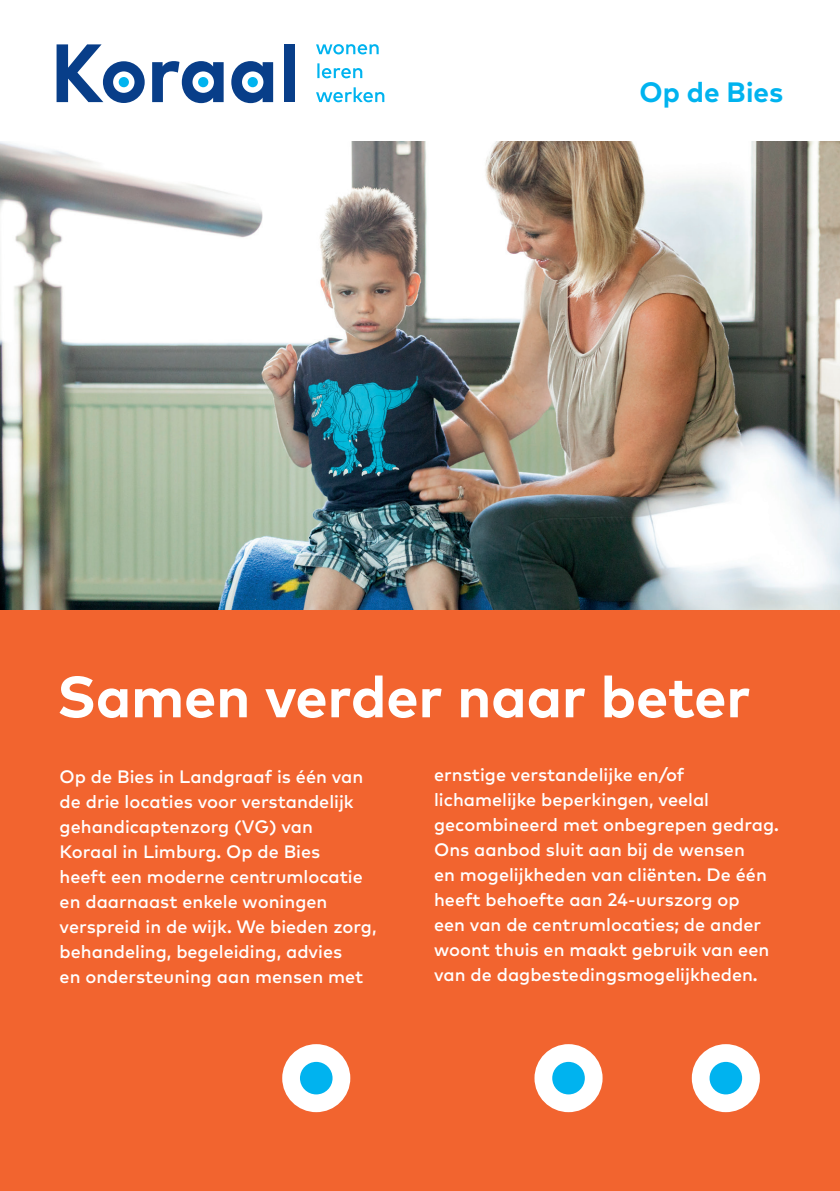
<style>
.page{position:relative;width:840px;height:1191px;background:#fff}
.page>*{position:absolute;margin:0;border:0;box-sizing:border-box;transform-origin:0 0}
.t1{font:700 58px "Mark OT";letter-spacing:-.005em;color:#fff}
.t2{font:700 28px "Mark OT";color:#00b3ef}
.t3{font:500 18px/25px "Mark OT";color:#fff}
</style>
<div class="page">
<img style="left:0;top:142px;width:839px;height:468px">
<div style="left:0;top:610px;width:839px;height:581px;background:#f2642f"></div>
<svg style="left:231px;top:61px;width:42px;height:42px"></svg>
<div style="left:247px;top:77px;width:11px;height:10px;background:#00b3ef;border-radius:50%"></div>
<svg style="left:57px;top:44px;width:88px;height:59px"></svg>
<svg style="left:152px;top:61px;width:71px;height:42px"></svg>
<div style="left:283px;top:44px;width:11px;height:58px;background:#083e89"></div>
<svg style="left:316px;top:87px;width:68px;height:15px"></svg>
<svg style="left:317px;top:63px;width:45px;height:15px"></svg>
<svg style="left:316px;top:44px;width:62px;height:10px"></svg>
<div style="left:534px;top:1044px;width:68px;height:68px;background:#fff;border-radius:50%"></div>
<div style="left:552px;top:1061px;width:32px;height:33px;background:#00b3ef;border-radius:50%"></div>
<div style="left:691px;top:1044px;width:68px;height:68px;background:#fff;border-radius:50%"></div>
<div style="left:709px;top:1061px;width:32px;height:33px;background:#00b3ef;border-radius:50%"></div>
<div style="left:282px;top:1044px;width:68px;height:68px;background:#fff;border-radius:50%"></div>
<div style="left:300px;top:1061px;width:32px;height:33px;background:#00b3ef;border-radius:50%"></div>
<h2 class="t2" style="left:639px;top:74px;width:145px">Op de Bies</h2>
<h1 class="t1" style="left:57px;top:659px;width:695px">Samen verder naar beter</h1>
<p class="t3" style="left:60px;top:764px;width:318px">Op de Bies in Landgraaf is één van de drie locaties voor verstandelijk gehandicaptenzorg (VG) van<br>Koraal in Limburg. Op de Bies<br>heeft een moderne centrumlocatie en daarnaast enkele woningen verspreid in de wijk. We bieden zorg, behandeling, begeleiding, advies<br>en ondersteuning aan mensen met</p>
<p class="t3" style="left:434px;top:762px;width:346px">ernstige verstandelijke en/of lichamelijke beperkingen, veelal gecombineerd met onbegrepen gedrag.<br>Ons aanbod sluit aan bij de wensen<br>en mogelijkheden van cliënten. De één heeft behoefte aan 24-uurszorg op<br>een van de centrumlocaties; de ander woont thuis en maakt gebruik van een van de dagbestedingsmogelijkheden.</p>
</div>
